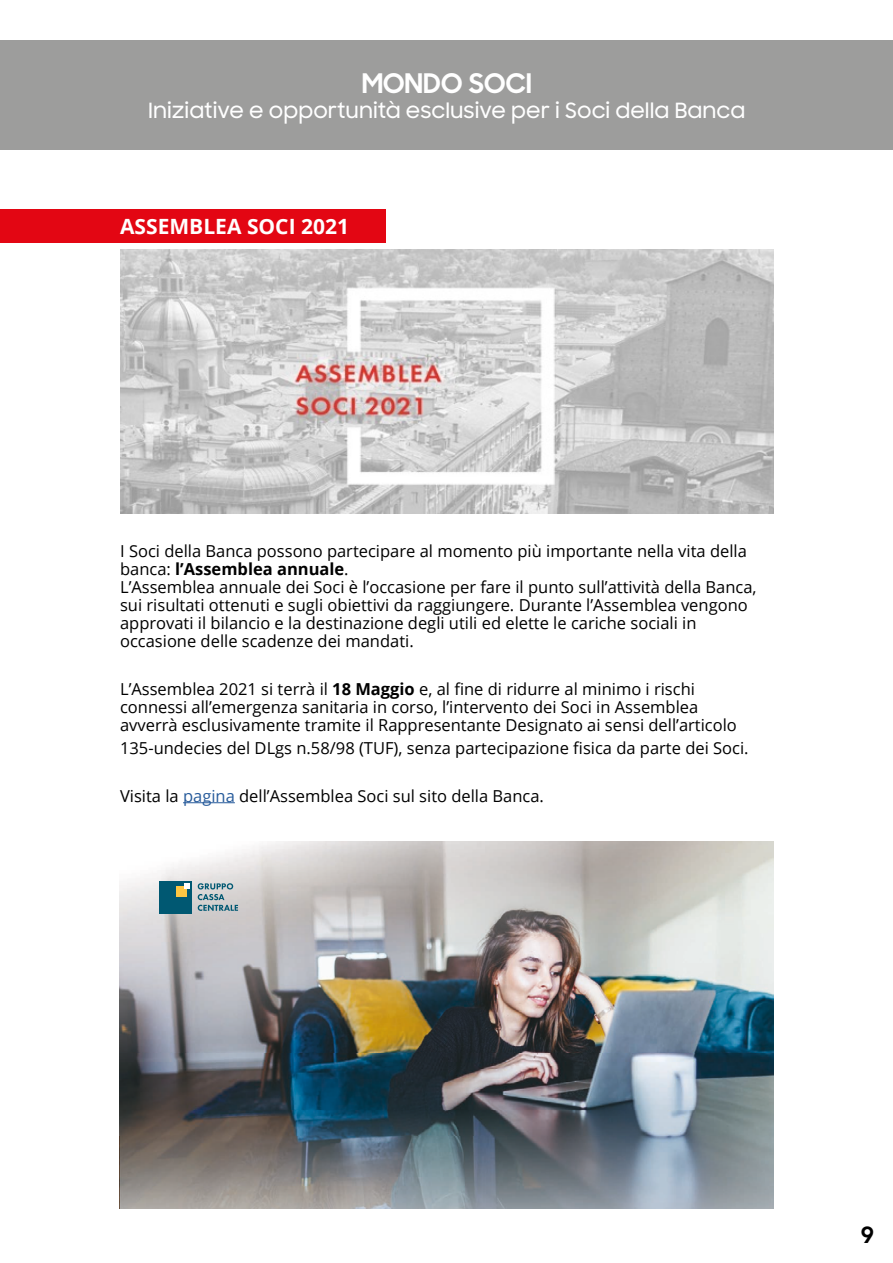
<style>
.page{position:relative;width:893px;height:1263px;background:#fff}
.page>*{position:absolute;margin:0;border:0;box-sizing:border-box;transform-origin:0 0}
.t1{font:700 27px "Samsung Sharp Sans";color:#fff}
.t2{font:700 22.5px "Samsung Sharp Sans";color:#000}
.t3{font:500 21px "Samsung Sharp Sans";color:#fff}
.t4{font:700 21px "Open Sans";color:#fff}
.t5{font:16.5px/18px "Open Sans";color:#000}
.s1{font-weight:700}
.s2{color:#275b9b}
</style>
<div class="page">
<div style="left:0;top:209px;width:386px;height:33px;background:#e30613"></div>
<hr style="left:183px;top:802px;width:52px;height:1px;background:#275b9b">
<img style="left:120px;top:250px;width:653px;height:264px">
<div style="left:0;top:41px;width:893px;height:109px;background:#9d9d9c"></div>
<img style="left:120px;top:1136px;width:346px;height:73px">
<img style="left:466px;top:1136px;width:307px;height:73px">
<img style="left:120px;top:841px;width:653px;height:295px">
<div style="left:159px;top:881px;width:33px;height:32px;background:#005872"></div>
<div style="left:176px;top:886px;width:11px;height:11px;background:#fdc643"></div>
<svg style="left:184px;top:883px;width:5px;height:6px"></svg>
<svg style="left:198px;top:883px;width:40px;height:28px"></svg>
<h1 class="t1" style="left:362px;top:63px;width:172px">MONDO SOCI</h1>
<p class="t3" style="left:148px;top:95px;width:599px">Iniziative e opportunità esclusive per i Soci della Banca</p>
<p class="t4" style="left:120px;top:211px;width:230px">ASSEMBLEA SOCI 2021</p>
<p class="t5" style="left:120px;top:541px;width:638px">I Soci della Banca possono partecipare al momento più importante nella vita della banca: <span class="s1">l’Assemblea annuale</span>.<br>L’Assemblea annuale dei Soci è l’occasione per fare il punto sull’attività della Banca, sui risultati ottenuti e sugli obiettivi da raggiungere. Durante l’Assemblea vengono approvati il bilancio e la destinazione degli utili ed elette le cariche sociali in occasione delle scadenze dei mandati.</p>
<p class="t5" style="left:120px;top:679px;width:618px">L’Assemblea 2021 si terrà il <span class="s1">18 Maggio</span> e, al fine di ridurre al minimo i rischi connessi all’emergenza sanitaria in corso, l’intervento dei Soci in Assemblea avverrà esclusivamente tramite il Rappresentante Designato ai sensi dell’articolo</p>
<p class="t5" style="left:120px;top:738px;width:630px">135-undecies del DLgs n.58/98 (TUF), senza partecipazione fisica da parte dei Soci.</p>
<p class="t5" style="left:120px;top:786px;width:425px">Visita la <span class="s2">pagina</span> dell’Assemblea Soci sul sito della Banca.</p>
<h2 class="t2" style="left:861px;top:1218px;width:14px">9</h2>
</div>
